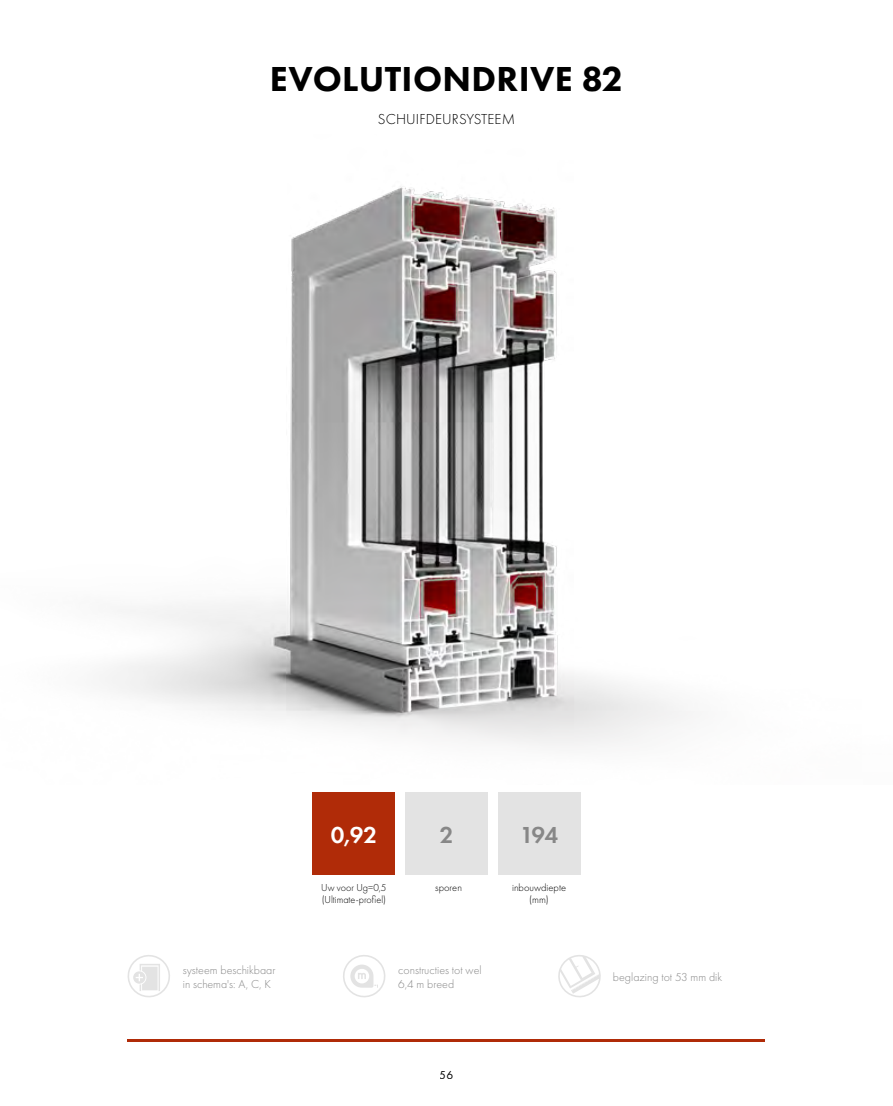
<style>
.page{position:relative;width:893px;height:1106px;background:#fff}
.page>*{position:absolute;margin:0;border:0;box-sizing:border-box;transform-origin:0 0}
.t1{font:800 36px "Futura PT";letter-spacing:.01em;color:#000}
.t2{font:600 24px "Futura PT";color:#878787}
.t3{font:600 24px "Futura PT";color:#fff}
.t4{font:300 15px "Futura PT";letter-spacing:.01em;color:#000}
.t5{font:300 12px/14.4px "Futura PT";color:#878787}
.t6{font:12px "Futura PT";color:#000}
.t7{font:300 10.5px/12px "Futura PT";color:#000;text-align:center}
</style>
<div class="page">
<img style="left:105px;top:186px;width:586px;height:560px">
<hr style="left:128px;top:1039px;width:637px;height:3px;background:#b02b08">
<svg style="left:558px;top:955px;width:43px;height:43px"></svg>
<div style="left:498px;top:792px;width:82px;height:82px;background:#e3e3e3"></div>
<div style="left:405px;top:792px;width:83px;height:82px;background:#e3e3e3"></div>
<svg style="left:343px;top:955px;width:43px;height:43px"></svg>
<div style="left:313px;top:792px;width:82px;height:82px;background:#b02b08"></div>
<svg style="left:127px;top:955px;width:43px;height:43px"></svg>
<h1 class="t1" style="left:270px;top:57px;width:355px">EVOLUTIONDRIVE 82</h1>
<p class="t4" style="left:378px;top:110px;width:139px">SCHUIFDEURSYSTEEM</p>
<p class="t5" style="left:183px;top:962px;width:94px">systeem beschikbaar in schema's: A, C, K</p>
<h2 class="t3" style="left:331px;top:819px;width:48px">0,92</h2>
<p class="t7" style="left:321px;top:881px;width:67px;text-align:left">Uw voor Ug=0,5 (Ultimate-profiel)</p>
<h2 class="t2" style="left:440px;top:819px;width:15px">2</h2>
<p class="t7" style="left:435px;top:881px;width:28px">sporen</p>
<h2 class="t2" style="left:520px;top:819px;width:40px">194</h2>
<p class="t7" style="left:512px;top:881px;width:56px">inbouwdiepte (mm)</p>
<p class="t5" style="left:398px;top:962px;width:85px">constructies tot wel<br>6,4 m breed</p>
<p class="t5" style="left:613px;top:969px;width:111px">beglazing tot 53 mm dik</p>
<p class="t6" style="left:440px;top:1067px;width:15px">56</p>
</div>
